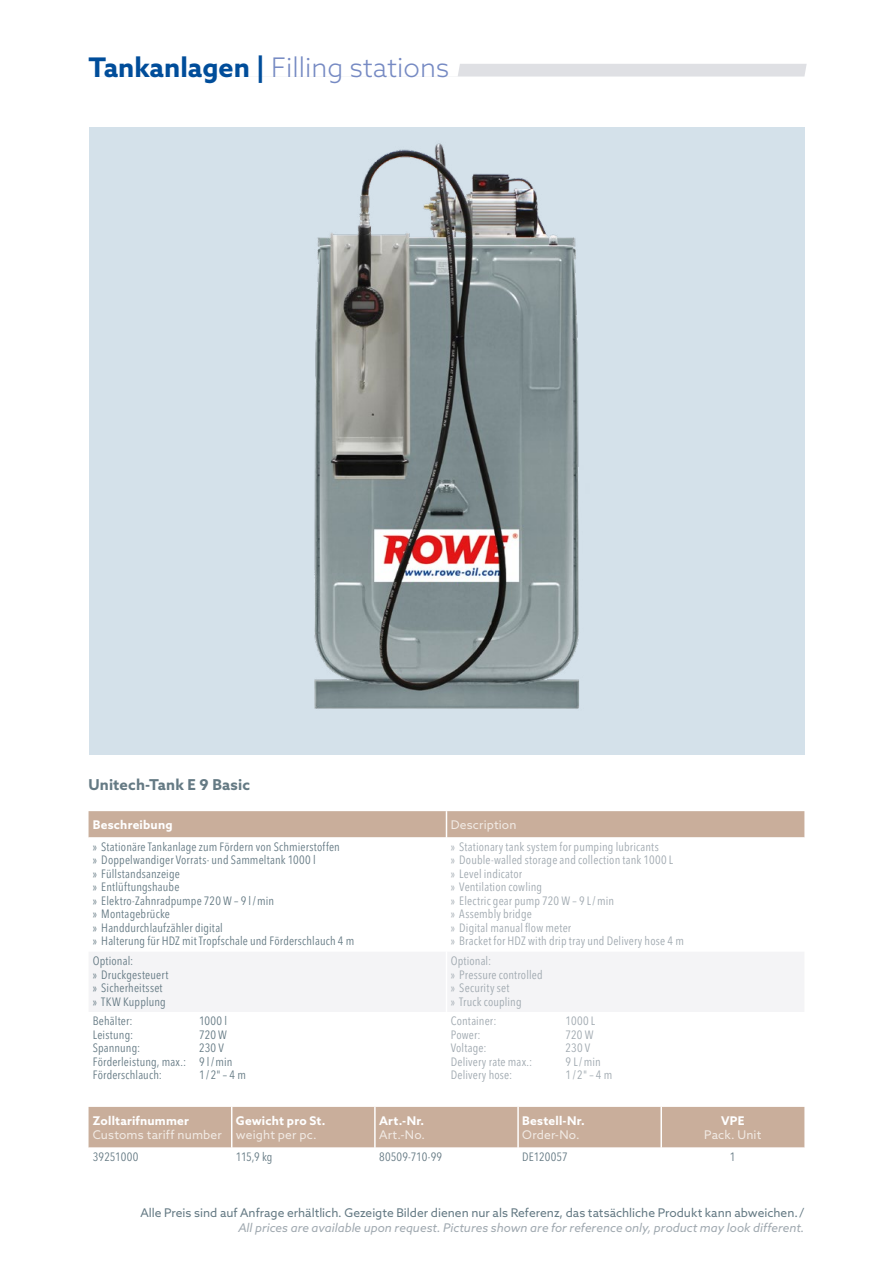
<style>
.page{position:relative;width:893px;height:1263px;background:#fff}
.page>*{position:absolute;margin:0;border:0;box-sizing:border-box;transform-origin:0 0}
.t1{font:300 27px "Azo Sans";color:#768ac3}
.t2{font:700 15px "Azo Sans";letter-spacing:.01em;color:#657a84}
.t3{font:condensed 12px/13.5px "Avenir Next LT Pro";letter-spacing:.015em;color:#657a84}
.t4{font:condensed 12px/13.5px "Avenir Next LT Pro";letter-spacing:.015em;color:#a0a9b0}
.t5{font:12px "Azo Sans";color:#657a84}
.t6{font:italic 12px "Azo Sans";color:#a0a9b0}
.t7{font:12px "Azo Sans";letter-spacing:.015em;color:#f1eae4}
.t8{font:700 12px "Azo Sans";letter-spacing:.015em;color:#fff}
.s1{font-weight:700;color:#004d9a}
</style>
<div class="page">
<div style="left:89px;top:128px;width:715px;height:627px;background:#d4e1ea"></div>
<svg style="left:89px;top:837px;width:715px;height:1px"></svg>
<div style="left:89px;top:952px;width:715px;height:60px;background:#f4f4f6"></div>
<div style="left:89px;top:811px;width:715px;height:26px;background:#c9ae9b"></div>
<hr style="left:446px;top:837px;width:1px;height:115px;background:#fff">
<hr style="left:446px;top:952px;width:1px;height:60px;background:#fff">
<div style="left:89px;top:1107px;width:715px;height:41px;background:#c9ae9b"></div>
<hr style="left:374px;top:1147px;width:2px;height:20px;background:#fff">
<hr style="left:517px;top:1107px;width:2px;height:40px;background:#fff">
<hr style="left:660px;top:1107px;width:2px;height:40px;background:#fff">
<hr style="left:517px;top:1147px;width:2px;height:20px;background:#fff">
<hr style="left:660px;top:1147px;width:2px;height:20px;background:#fff">
<img style="left:314px;top:143px;width:265px;height:566px">
<svg style="left:457px;top:64px;width:350px;height:13px;background:#e0e1e5"></svg>
<h1 class="t1" style="left:88px;top:49px;width:362px"><span class="s1">Tankanlagen |</span> Filling stations</h1>
<p class="t2" style="left:89px;top:774px;width:163px">Unitech-Tank E 9 Basic</p>
<p class="t8" style="left:93px;top:817px;width:81px">Beschreibung</p>
<p class="t7" style="left:451px;top:817px;width:67px">Description</p>
<p class="t3" style="left:93px;top:840px;width:263px">» Stationäre Tankanlage zum Fördern von Schmierstoffen<br>» Doppelwandiger Vorrats- und Sammeltank 1000 l<br>» Füllstandsanzeige<br>» Entlüftungshaube<br>» Elektro-Zahnradpumpe 720 W – 9 l/min<br>» Montagebrücke<br>» Handdurchlaufzähler digital<br>» Halterung für HDZ mit Tropfschale und Förderschlauch 4 m</p>
<p class="t4" style="left:451px;top:840px;width:235px">» Stationary tank system for pumping lubricants<br>» Double-walled storage and collection tank 1000 L<br>» Level indicator<br>» Ventilation cowling<br>» Electric gear pump 720 W – 9 L/min<br>» Assembly bridge<br>» Digital manual flow meter<br>» Bracket for HDZ with drip tray und Delivery hose 4 m</p>
<p class="t3" style="left:93px;top:954px;width:77px">Optional:<br>» Druckgesteuert » Sicherheitsset » TKW Kupplung</p>
<p class="t4" style="left:451px;top:954px;width:94px">Optional:<br>» Pressure controlled » Security set<br>» Truck coupling</p>
<p class="t3" style="left:93px;top:1014px;width:41px">Behälter:</p>
<p class="t3" style="left:199px;top:1014px;width:29px">1000 l</p>
<p class="t3" style="left:93px;top:1028px;width:42px">Leistung:</p>
<p class="t3" style="left:199px;top:1028px;width:29px">720 W</p>
<p class="t3" style="left:93px;top:1041px;width:49px">Spannung:</p>
<p class="t4" style="left:451px;top:1014px;width:47px">Container:</p>
<p class="t4" style="left:566px;top:1014px;width:31px">1000 L</p>
<p class="t4" style="left:451px;top:1028px;width:31px">Power:</p>
<p class="t4" style="left:566px;top:1028px;width:29px">720 W</p>
<p class="t4" style="left:451px;top:1041px;width:38px">Voltage:</p>
<p class="t4" style="left:566px;top:1041px;width:26px">230 V</p>
<p class="t4" style="left:451px;top:1055px;width:83px">Delivery rate max.:</p>
<p class="t4" style="left:566px;top:1055px;width:37px">9 L/min</p>
<p class="t4" style="left:451px;top:1068px;width:63px">Delivery hose:</p>
<p class="t4" style="left:566px;top:1068px;width:48px">1/2" – 4 m</p>
<p class="t3" style="left:93px;top:1041px;width:141px;text-indent:106px">230 V<br>Förderleistung, max.: 9 l/min<br>Förderschlauch:</p>
<p class="t3" style="left:199px;top:1068px;width:48px">1/2" – 4 m</p>
<p class="t8" style="left:93px;top:1112px;width:98px">Zolltarifnummer</p>
<p class="t7" style="left:93px;top:1127px;width:131px">Customs tariff number</p>
<p class="t8" style="left:236px;top:1112px;width:91px">Gewicht pro St.</p>
<p class="t7" style="left:236px;top:1127px;width:82px">weight per pc.</p>
<p class="t8" style="left:379px;top:1112px;width:47px">Art.-Nr.</p>
<p class="t7" style="left:379px;top:1127px;width:47px">Art.-No.</p>
<p class="t8" style="left:522px;top:1112px;width:64px">Bestell-Nr.</p>
<p class="t7" style="left:522px;top:1127px;width:59px">Order-No.</p>
<p class="t8" style="left:721px;top:1112px;width:25px">VPE</p>
<p class="t7" style="left:704px;top:1127px;width:59px">Pack. Unit</p>
<p class="t3" style="left:93px;top:1150px;width:47px">39251000</p>
<p class="t3" style="left:236px;top:1150px;width:38px">115,9 kg</p>
<p class="t3" style="left:379px;top:1150px;width:65px">80509-710-99</p>
<p class="t3" style="left:522px;top:1150px;width:47px">DE120057</p>
<p class="t3" style="left:730px;top:1150px;width:7px">1</p>
<p class="t5" style="left:140px;top:1204px;width:665px">Alle Preis sind auf Anfrage erhältlich. Gezeigte Bilder dienen nur als Referenz, das tatsächliche Produkt kann abweichen./</p>
<p class="t6" style="left:238px;top:1219px;width:568px">All prices are available upon request. Pictures shown are for reference only, product may look different.</p>
</div>
